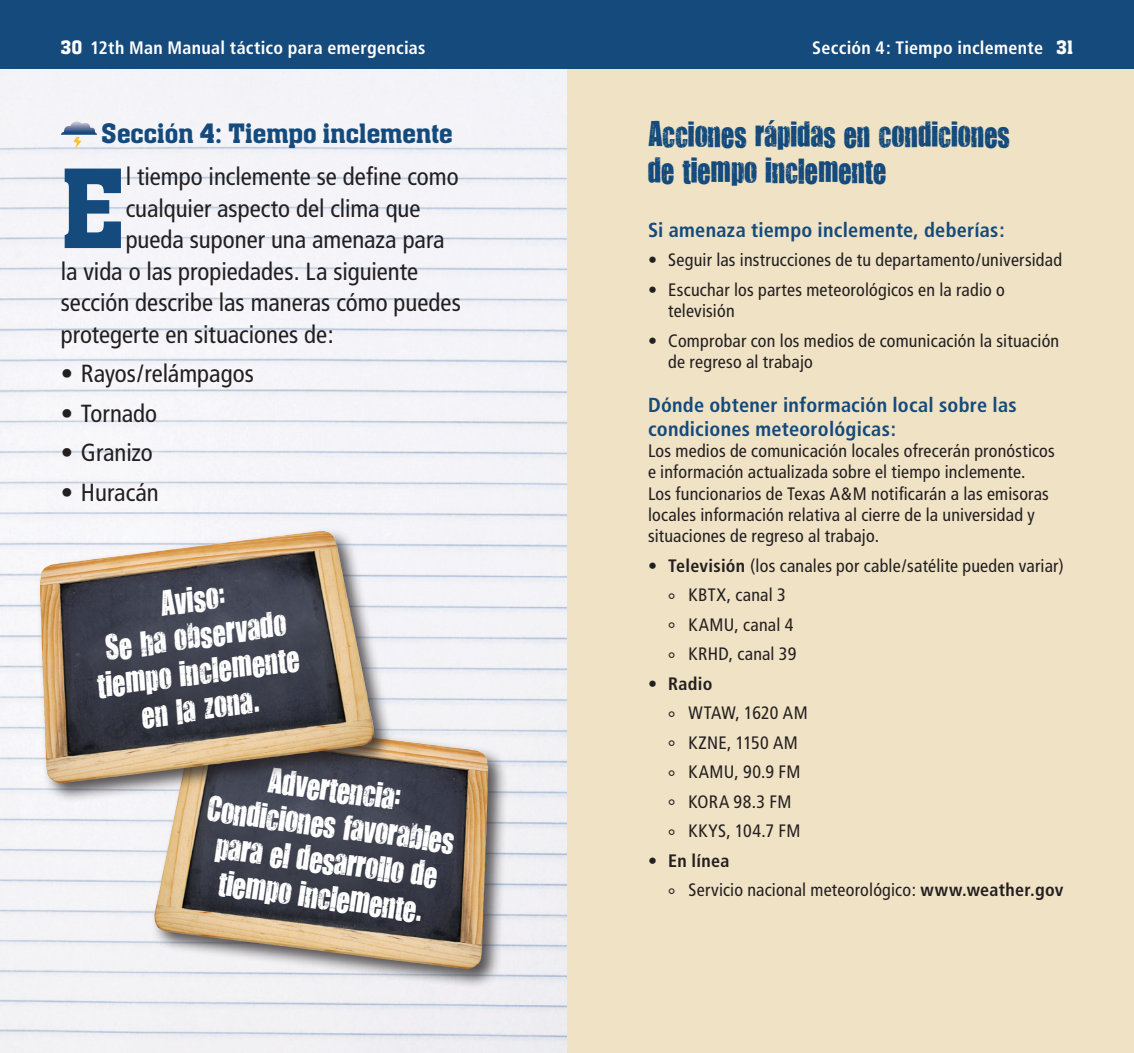
<style>
.page{position:relative;width:1134px;height:1053px;background:#fff}
.page>*{position:absolute;margin:0;border:0;box-sizing:border-box;transform-origin:0 0}
.t1{font:500 119.25px "Aachen Std";color:#144a7c}
.t2{font:29.25px/36px "You Are Loved";color:#fff;text-align:center}
.t3{font:29.25px/36px "You Are Loved";color:#144a7c}
.t4{font:500 29.25px "Aachen Std";color:#144a7c}
.t5{font:condensed 24.75px "Frutiger";color:#231f20}
.t6{font:700 condensed 20.25px/23.6px "Frutiger";letter-spacing:.015em;color:#144a7c}
.t7{font:condensed 18px/29.5px "Frutiger";letter-spacing:.01em;color:#231f20}
.t8{font:700 condensed 18px "Frutiger";letter-spacing:.015em;color:#fff}
.s1{font-family:"Aachen Std";font-weight:500;font-stretch:normal;font-size:20.25px}
.s2{font-weight:700}
</style>
<div class="page">
<div style="left:567px;top:61px;width:567px;height:992px;background:#efe2c5"></div>
<svg style="left:61px;top:122px;width:36px;height:27px"></svg>
<div style="left:0;top:0;width:567px;height:69px;background:#144a7c"></div>
<div style="left:567px;top:0;width:567px;height:69px;background:#144a7c"></div>
<div style="left:150px;top:712px;width:357px;height:277px;background:#231f20;opacity:.75"></div>
<img style="left:154px;top:717px;width:334px;height:253px">
<div style="left:35px;top:526px;width:358px;height:277px;background:#231f20;opacity:.75"></div>
<img style="left:40px;top:532px;width:334px;height:252px">
<h2 class="t2" style="left:750px;top:20px;width:325px">Severe Weather Quick Hitters</h2>
<p class="t8" style="left:61px;top:37px;width:366px"><span class="s1">30</span> 12th Man Manual táctico para emergencias</p>
<p class="t8" style="left:812px;top:37px;width:263px">Sección 4: Tiempo inclemente <span class="s1">31</span></p>
<h2 class="t4" style="left:101px;top:118px;width:353px">Sección 4: Tiempo inclemente</h2>
<h1 class="t1" style="left:61px;top:144px;width:66px">E</h1>
<h3 class="t5" style="left:126px;top:162px;width:334px">l tiempo inclemente se define como</h3>
<h3 class="t5" style="left:126px;top:194px;width:296px">cualquier aspecto del clima que</h3>
<h3 class="t5" style="left:126px;top:225px;width:320px">pueda suponer una amenaza para</h3>
<h3 class="t5" style="left:61px;top:257px;width:359px">la vida o las propiedades. La siguiente</h3>
<h3 class="t5" style="left:61px;top:288px;width:402px">sección describe las maneras cómo puedes</h3>
<h3 class="t5" style="left:61px;top:320px;width:275px">protegerte en situaciones de:</h3>
<h3 class="t5" style="left:61px;top:359px;width:195px">• Rayos/relámpagos</h3>
<h3 class="t5" style="left:61px;top:399px;width:98px">• Tornado</h3>
<h3 class="t5" style="left:61px;top:438px;width:94px">• Granizo</h3>
<h3 class="t5" style="left:61px;top:478px;width:100px">• Huracán</h3>
<h2 class="t2" style="left:84px;top:595px;width:205px;rotate:-8deg">Aviso:<br>Se ha observado tiempo inclemente en la zona.</h2>
<h2 class="t2" style="left:214px;top:755px;width:250px;rotate:7deg">Advertencia:<br>Condiciones favorables para el desarrollo de tiempo inclemente.</h2>
<h2 class="t3" style="left:648px;top:115px;width:363px">Acciones rápidas en condiciones de tiempo inclemente</h2>
<p class="t6" style="left:648px;top:218px;width:358px">Si amenaza tiempo inclemente, deberías:</p>
<p class="t7" style="left:648px;top:246px;width:416px">• Seguir las instrucciones de tu departamento/universidad</p>
<p class="t7" style="left:668px;top:279px;width:338px;line-height:21.4px;text-indent:-20px">• Escuchar los partes meteorológicos en la radio o televisión</p>
<p class="t7" style="left:668px;top:330px;width:393px;line-height:21.4px;text-indent:-20px">• Comprobar con los medios de comunicación la situación de regreso al trabajo</p>
<p class="t6" style="left:648px;top:393px;width:370px">Dónde obtener información local sobre las condiciones meteorológicas:</p>
<p class="t7" style="left:648px;top:440px;width:408px;line-height:21.4px">Los medios de comunicación locales ofrecerán pronósticos e información actualizada sobre el tiempo inclemente.<br>Los funcionarios de Texas A&amp;M notificarán a las emisoras locales información relativa al cierre de la universidad y situaciones de regreso al trabajo.</p>
<p class="t7" style="left:668px;top:551px;width:397px;text-indent:-20px">• <span class="s2">Televisión</span> (los canales por cable/satélite pueden variar) ° KBTX, canal 3<br>° KAMU, canal 4<br>° KRHD, canal 39</p>
<p class="t7" style="left:668px;top:669px;width:141px;text-indent:-20px">• <span class="s2">Radio<br></span>° WTAW, 1620 AM ° KZNE, 1150 AM ° KAMU, 90.9 FM ° KORA 98.3 FM<br>° KKYS, 104.7 FM</p>
<p class="t7" style="left:668px;top:846px;width:397px;text-indent:-20px">• <span class="s2">En línea<br></span>° Servicio nacional meteorológico: <span class="s2">www.weather.gov</span></p>
</div>
